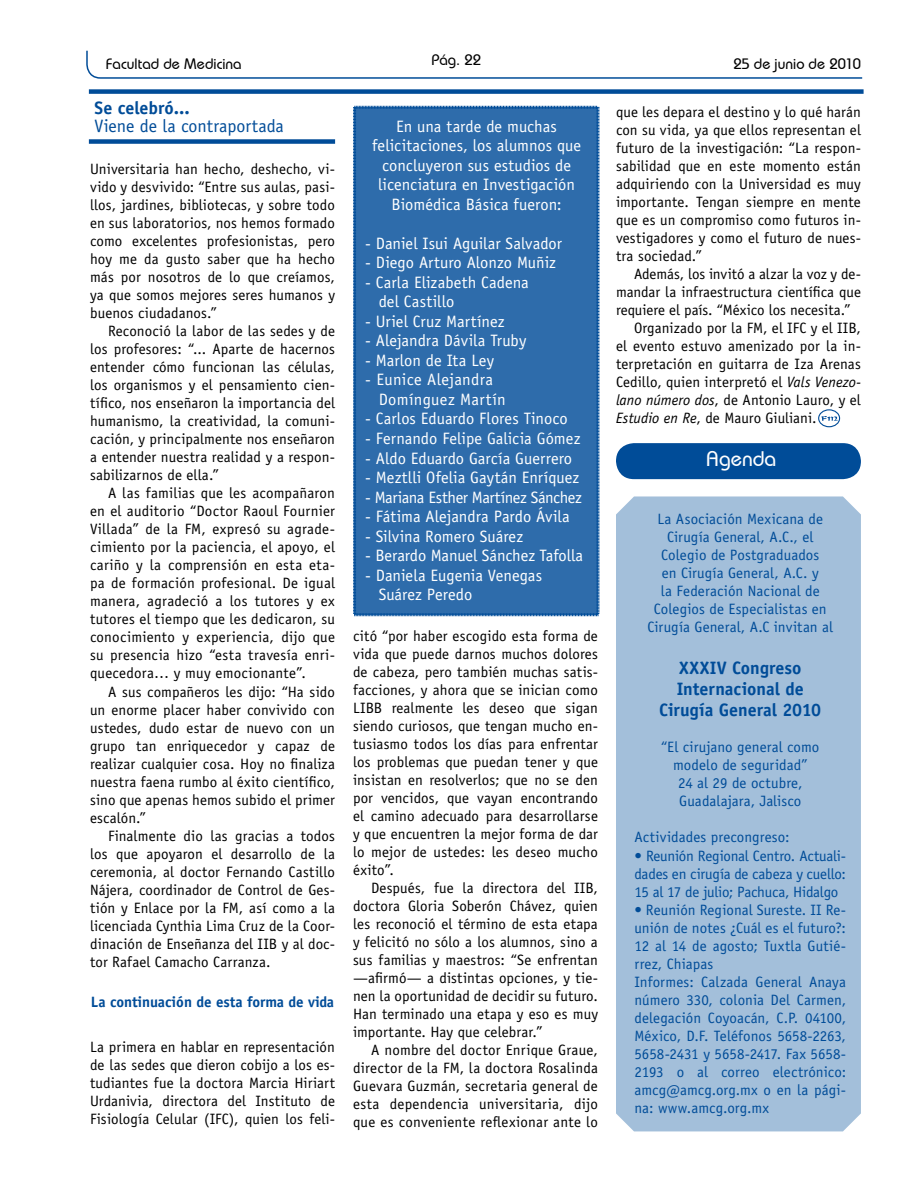
<style>
.page{position:relative;width:915px;height:1191px;background:#fff}
.page>*{position:absolute;margin:0;border:0;box-sizing:border-box;transform-origin:0 0}
.t1{font:500 21px "Bauhaus IT Cby BT";color:#fff}
.t2{font:700 18px/21px "Officina Sans LT";color:#004c98;text-align:center}
.t3{font:18px "Officina Sans LT";letter-spacing:-.005em;color:#004c98}
.t4{font:16.5px/19.5px "Officina Sans LT";color:#fff}
.t5{font:16.5px/19.5px "Officina Sans LT";letter-spacing:.02em;color:#fff}
.t6{font:16.5px "Officina Sans LT";letter-spacing:-.03em;color:#fff}
.t7{font:15px/18px "Officina Sans LT";letter-spacing:.005em;color:#000;text-align:justify}
.t8{font:15px/18px "Officina Sans LT";letter-spacing:.005em;color:#004c98;text-align:center}
.t9{font:500 15px "Bauhaus IT Cby BT";letter-spacing:.005em;color:#000}
.t10{font:700 15px "Officina Sans LT";color:#004c98}
.s1{font-style:italic}
</style>
<div class="page">
<svg style="left:86px;top:50px;width:777px;height:29px"></svg>
<div style="left:616px;top:496px;width:244px;height:635px;background:#a3bfda"></div>
<div style="left:89px;top:89px;width:774px;height:5px;background:#004c98"></div>
<div style="left:89px;top:139px;width:246px;height:5px;background:#004c98"></div>
<div style="left:353px;top:105px;width:247px;height:512px;background:#2e6cab"></div>
<div style="left:615px;top:443px;width:245px;height:36px;background:#004c98;border-radius:18px"></div>
<svg style="left:821px;top:416px;width:16px;height:5px"></svg>
<div style="left:817px;top:409px;width:22px;height:18px;border:1px solid #004c98;border-radius:50%"></div>
<p class="t9" style="left:106px;top:54px;width:137px">Facultad de Medicina</p>
<p class="t9" style="left:431px;top:51px;width:51px">Pág. 22</p>
<p class="t9" style="left:733px;top:54px;width:129px">25 de junio de 2010</p>
<p class="t2" style="left:95px;top:97px;width:97px">Se celebró...</p>
<p class="t3" style="left:95px;top:115px;width:191px">Viene de la contraportada</p>
<p class="t7" style="left:90px;top:160px;width:246px">Universitaria han hecho, deshecho, vi&shy;vido y desvivido: “Entre sus aulas, pasi&shy;llos, jardines, bibliotecas, y sobre todo en sus laboratorios, nos hemos formado como excelentes profesionistas, pero hoy me da gusto saber que ha hecho más por nosotros de lo que creíamos, ya que somos mejores seres humanos y buenos ciudadanos.”</p>
<p class="t7" style="left:90px;top:322px;width:246px;text-indent:18px">Reconoció la labor de las sedes y de los profesores: “... Aparte de hacernos entender cómo funcionan las células, los organismos y el pensamiento cien&shy;tífico, nos enseñaron la importancia del humanismo, la creatividad, la comuni&shy;cación, y principalmente nos enseñaron a entender nuestra realidad y a respon&shy;sabilizarnos de ella.”</p>
<p class="t7" style="left:90px;top:484px;width:246px;text-indent:18px">A las familias que les acompañaron en el auditorio “Doctor Raoul Fournier Villada” de la FM, expresó su agrade&shy;cimiento por la paciencia, el apoyo, el cariño y la comprensión en esta eta&shy;pa de formación profesional. De igual manera, agradeció a los tutores y ex tutores el tiempo que les dedicaron, su conocimiento y experiencia, dijo que su presencia hizo “esta travesía enri&shy;quecedora… y muy emocionante”.</p>
<p class="t7" style="left:90px;top:682px;width:246px;text-indent:18px">A sus compañeros les dijo: “Ha sido un enorme placer haber convivido con ustedes, dudo estar de nuevo con un grupo tan enriquecedor y capaz de realizar cualquier cosa. Hoy no finaliza nuestra faena rumbo al éxito científico, sino que apenas hemos subido el primer escalón.”</p>
<p class="t7" style="left:90px;top:826px;width:246px;text-indent:18px">Finalmente dio las gracias a todos los que apoyaron el desarrollo de la ceremonia, al doctor Fernando Castillo Nájera, coordinador de Control de Ges&shy;tión y Enlace por la FM, así como a la licenciada Cynthia Lima Cruz de la Coor&shy;dinación de Enseñanza del IIB y al doc&shy;tor Rafael Camacho Carranza.</p>
<p class="t10" style="left:91px;top:992px;width:245px">La continuación de esta forma de vida</p>
<p class="t7" style="left:90px;top:1038px;width:246px">La primera en hablar en representación de las sedes que dieron cobijo a los es&shy;tudiantes fue la doctora Marcia Hiriart Urdanivia, directora del Instituto de Fisiología Celular (IFC), quien los feli-</p>
<p class="t7" style="left:615px;top:103px;width:246px">que les depara el destino y lo qué harán con su vida, ya que ellos representan el futuro de la investigación: “La respon&shy;sabilidad que en este momento están adquiriendo con la Universidad es muy importante. Tengan siempre en mente que es un compromiso como futuros in&shy;vestigadores y como el futuro de nues&shy;tra sociedad.”</p>
<p class="t7" style="left:633px;top:265px;width:228px">Además, los invitó a alzar la voz y de-</p>
<p class="t7" style="left:615px;top:283px;width:246px">mandar la infraestructura científica que</p>
<p class="t7" style="left:615px;top:301px;width:236px">requiere el país. “México los necesita.”</p>
<p class="t7" style="left:633px;top:319px;width:228px">Organizado por la FM, el IFC y el IIB,</p>
<p class="t7" style="left:615px;top:337px;width:246px">el evento estuvo amenizado por la in-</p>
<p class="t7" style="left:615px;top:355px;width:246px">terpretación en guitarra de Iza Arenas</p>
<p class="t7" style="left:615px;top:373px;width:246px">Cedillo, quien interpretó el <span class="s1">Vals Venezo-</span></p>
<p class="t7" style="left:615px;top:391px;width:246px"><span class="s1">lano número dos</span>, de Antonio Lauro, y el</p>
<p class="t7" style="left:615px;top:409px;width:202px"><span class="s1">Estudio en Re</span>, de Mauro Giuliani.</p>
<h1 class="t1" style="left:706px;top:445px;width:72px">Agenda</h1>
<p class="t4" style="left:372px;top:116px;width:210px;text-align:center">En una tarde de muchas felicitaciones, los alumnos que concluyeron sus estudios de licenciatura en Investigación<br>Biomédica Básica fueron:</p>
<p class="t4" style="left:365px;top:233px;width:198px">- Daniel Isui Aguilar Salvador</p>
<p class="t4" style="left:365px;top:253px;width:192px">- Diego Arturo Alonzo Muñiz</p>
<p class="t4" style="left:378px;top:273px;width:152px;text-indent:-13px">- Carla Elizabeth Cadena del Castillo</p>
<p class="t4" style="left:365px;top:312px;width:141px">- Uriel Cruz Martínez</p>
<p class="t4" style="left:365px;top:331px;width:163px">- Alejandra Dávila Truby</p>
<p class="t4" style="left:365px;top:351px;width:130px">- Marlon de Ita Ley</p>
<p class="t5" style="left:378px;top:370px;width:129px;text-indent:-13px">- Eunice Alejandra<br>Domínguez Martín</p>
<p class="t4" style="left:365px;top:409px;width:204px">- Carlos Eduardo Flores Tinoco</p>
<p class="t4" style="left:365px;top:429px;width:217px">- Fernando Felipe Galicia Gómez</p>
<p class="t4" style="left:365px;top:448px;width:208px">- Aldo Eduardo García Guerrero</p>
<p class="t4" style="left:365px;top:468px;width:215px">- Meztlli Ofelia Gaytán Enríquez</p>
<p class="t6" style="left:365px;top:487px;width:218px">- Mariana Esther Martínez Sánchez</p>
<p class="t4" style="left:365px;top:507px;width:206px">- Fátima Alejandra Pardo Ávila</p>
<p class="t4" style="left:365px;top:526px;width:159px">- Silvina Romero Suárez</p>
<p class="t4" style="left:365px;top:546px;width:219px">- Berardo Manuel Sánchez Tafolla</p>
<p class="t4" style="left:378px;top:565px;width:165px;text-indent:-13px">- Daniela Eugenia Venegas<br>Suárez Peredo</p>
<p class="t8" style="left:647px;top:510px;width:187px">La Asociación Mexicana de<br>Cirugía General, A.C., el<br>Colegio de Postgraduados<br>en Cirugía General, A.C. y<br>la Federación Nacional de<br>Colegios de Especialistas en<br>Cirugía General, A.C invitan al</p>
<p class="t2" style="left:659px;top:657px;width:163px">XXXIV Congreso<br>Internacional de<br>Cirugía General 2010</p>
<p class="t8" style="left:661px;top:738px;width:160px">“El cirujano general como modelo de seguridad”<br>24 al 29 de octubre,<br>Guadalajara, Jalisco</p>
<p class="t8" style="left:634px;top:828px;width:157px">Actividades precongreso:</p>
<p class="t8" style="left:634px;top:846px;width:213px;text-align:justify">• Reunión Regional Centro. Actuali&shy;dades en cirugía de cabeza y cuello:<br>15 al 17 de julio; Pachuca, Hidalgo</p>
<p class="t8" style="left:634px;top:900px;width:213px;text-align:left">• Reunión Regional Sureste. II Re&shy;unión de notes ¿Cuál es el futuro?:<br>12 al 14 de agosto; Tuxtla Gutié&shy;rrez, Chiapas<br>Informes: Calzada General Anaya número 330, colonia Del Carmen, delegación Coyoacán, C.P. 04100,<br>México, D.F. Teléfonos 5658-2263,<br>5658-2431 y 5658-2417. Fax 5658-<br>2193 o al correo electrónico: amcg@amcg.org.mx o en la pági&shy;na: www.amcg.org.mx</p>
<p class="t7" style="left:353px;top:627px;width:246px">citó “por haber escogido esta forma de vida que puede darnos muchos dolores de cabeza, pero también muchas satis&shy;facciones, y ahora que se inician como LIBB realmente les deseo que sigan siendo curiosos, que tengan mucho en&shy;tusiasmo todos los días para enfrentar los problemas que puedan tener y que insistan en resolverlos; que no se den por vencidos, que vayan encontrando el camino adecuado para desarrollarse y que encuentren la mejor forma de dar lo mejor de ustedes: les deseo mucho éxito”.</p>
<p class="t7" style="left:353px;top:879px;width:246px;text-indent:18px">Después, fue la directora del IIB, doctora Gloria Soberón Chávez, quien les reconoció el término de esta etapa y felicitó no sólo a los alumnos, sino a sus familias y maestros: “Se enfrentan —afirmó— a distintas opciones, y tie&shy;nen la oportunidad de decidir su futuro.<br>Han terminado una etapa y eso es muy importante. Hay que celebrar.”</p>
<p class="t7" style="left:353px;top:1041px;width:246px;text-indent:18px">A nombre del doctor Enrique Graue, director de la FM, la doctora Rosalinda Guevara Guzmán, secretaria general de esta dependencia universitaria, dijo que es conveniente reflexionar ante lo</p>
</div>
